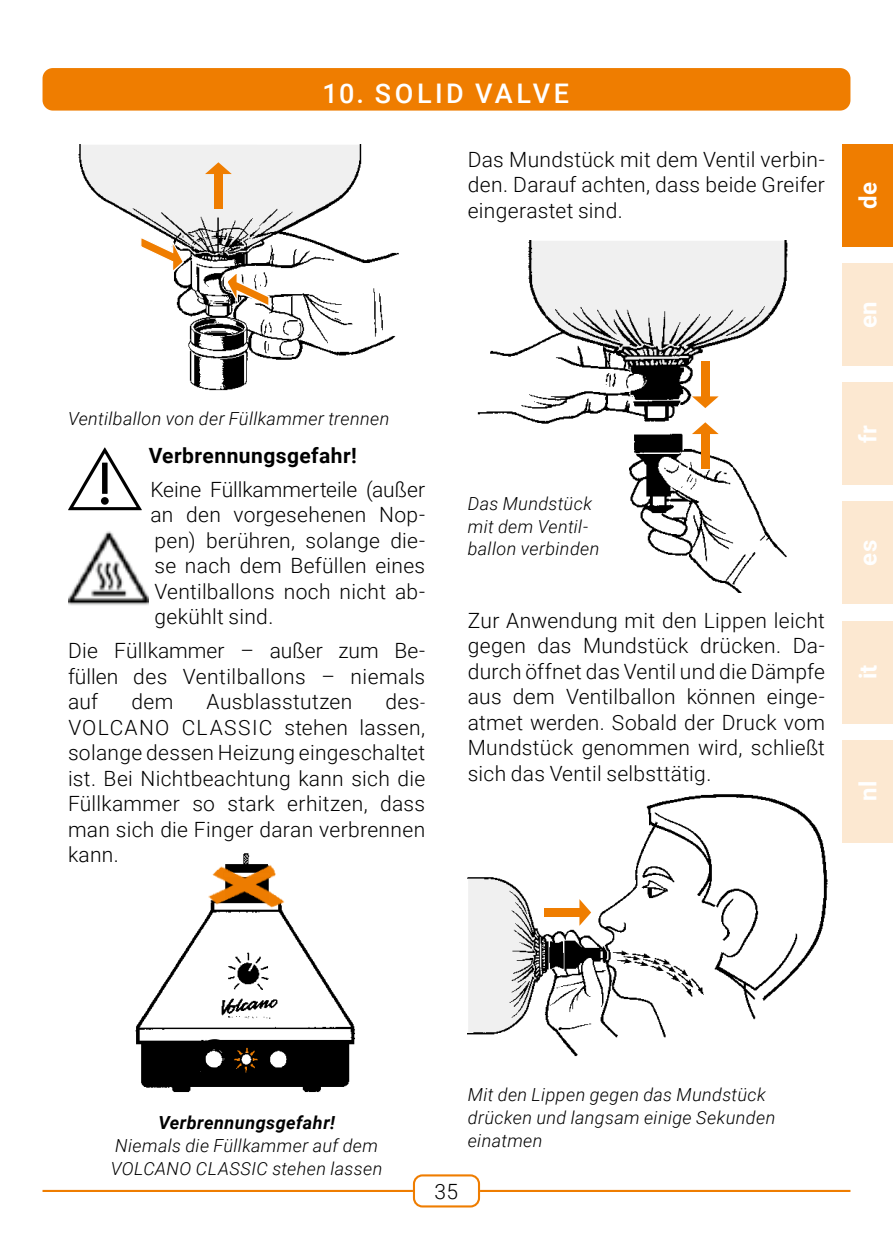
<style>
.page{position:relative;width:893px;height:1259px;background:#fff}
.page>*{position:absolute;margin:0;border:0;box-sizing:border-box;transform-origin:0 0}
.t1{font:500 27px "Roboto";letter-spacing:.13em;color:#fff}
.t2{font:700 24px "Roboto";letter-spacing:.015em;color:#fff}
.t3{font:300 21px/25.5px "Roboto";letter-spacing:.015em;color:#000;text-align:justify}
.t4{font:700 21px "Roboto";letter-spacing:.02em;color:#000}
.t5{font:italic 300 18px/22.8px "Roboto";letter-spacing:.02em;color:#000}
.t6{font:italic 700 18px "Roboto";letter-spacing:.025em;color:#000}
.s1{font-style:italic;font-size:18px}
</style>
<div class="page">
<div style="left:413px;top:1174px;width:67px;height:33px;border:2px solid #ef7d00;border-radius:9px"></div>
<hr style="left:43px;top:1190px;width:370px;height:2px;background:#ef7d00">
<hr style="left:480px;top:1190px;width:370px;height:2px;background:#ef7d00">
<div style="left:43px;top:68px;width:807px;height:43px;background:#ef7d00;border-radius:10px"></div>
<img style="left:468px;top:794px;width:360px;height:263px">
<svg style="left:579px;top:899px;width:12px;height:27px"></svg>
<div style="left:544px;top:908px;width:37px;height:8px;background:#ef7d00"></div>
<img style="left:477px;top:241px;width:311px;height:351px">
<svg style="left:692px;top:396px;width:27px;height:12px"></svg>
<div style="left:701px;top:361px;width:8px;height:37px;background:#ef7d00"></div>
<svg style="left:692px;top:422px;width:27px;height:12px"></svg>
<div style="left:701px;top:432px;width:8px;height:37px;background:#ef7d00"></div>
<img style="left:135px;top:853px;width:220px;height:239px">
<svg style="left:195px;top:1039px;width:64px;height:38px;background:#2c2925"></svg>
<img style="left:207px;top:862px;width:79px;height:49px">
<svg style="left:68px;top:447px;width:74px;height:63px"></svg>
<div style="left:101px;top:497px;width:8px;height:8px;background:#000;border-radius:50%"></div>
<img style="left:78px;top:145px;width:321px;height:246px">
<svg style="left:80px;top:145px;width:283px;height:176px"></svg>
<img style="left:68px;top:531px;width:80px;height:74px">
<svg style="left:842px;top:144px;width:51px;height:1px"></svg>
<svg style="left:842px;top:263px;width:51px;height:1px"></svg>
<svg style="left:842px;top:382px;width:51px;height:1px"></svg>
<svg style="left:842px;top:501px;width:51px;height:1px"></svg>
<div style="left:840px;top:619px;width:53px;height:106px;background:linear-gradient(to right,#fce8d1,#fce8d1)"></div>
<div style="left:840px;top:738px;width:53px;height:106px;background:linear-gradient(to right,#fce8d1,#fce8d1)"></div>
<div style="left:842px;top:145px;width:51px;height:102px;background:#ef7d00"></div>
<div style="left:842px;top:264px;width:51px;height:102px;background:#fce8d1"></div>
<div style="left:842px;top:383px;width:51px;height:102px;background:#fce8d1"></div>
<div style="left:842px;top:502px;width:51px;height:102px;background:#fce8d1"></div>
<div style="left:842px;top:621px;width:51px;height:102px;background:#fce8d1"></div>
<div style="left:842px;top:740px;width:51px;height:102px;background:#fce8d1"></div>
<p class="t1" style="left:322px;top:74px;width:248px">10. SOLID VALVE</p>
<p class="t3" style="left:468px;top:146px;width:359px">Das Mundstück mit dem Ventil verbin&shy;den. Darauf achten, dass beide Greifer eingerastet sind.</p>
<p class="t5" style="left:68px;top:406px;width:323px">Ventilballon von der Füllkammer trennen</p>
<p class="t4" style="left:149px;top:440px;width:210px">Verbrennungsgefahr!</p>
<p class="t3" style="left:150px;top:475px;width:276px">Keine Füllkammerteile (außer an den vorgesehenen Nop&shy;pen) berühren, solange die&shy;se nach dem Befüllen eines Ventilballons noch nicht ab&shy;gekühlt sind.</p>
<p class="t3" style="left:68px;top:637px;width:359px">Die Füllkammer – außer zum Be&shy;füllen des Ventilballons – niemals auf</p>
<p class="t3" style="left:68px;top:688px;width:359px;text-indent:318px">des<span class="s1">-</span>VOLCANO CLASSIC stehen lassen, solange dessen Heizung eingeschaltet ist. Bei Nichtbeachtung kann sich die Füllkammer so stark erhitzen, dass man sich die Finger daran verbrennen kann.</p>
<p class="t3" style="left:131px;top:688px;width:43px">dem</p>
<p class="t3" style="left:207px;top:688px;width:147px">Ausblasstutzen</p>
<p class="t5" style="left:468px;top:491px;width:133px">Das Mundstück mit dem Ventil&shy;ballon verbinden</p>
<p class="t3" style="left:468px;top:606px;width:359px">Zur Anwendung mit den Lippen leicht gegen das Mundstück drücken. Da&shy;durch öffnet das Ventil und die Dämpfe aus dem Ventilballon können einge&shy;atmet werden. Sobald der Druck vom Mundstück genommen wird, schließt sich das Ventil selbsttätig.</p>
<p class="t2" style="left:851px;top:209px;width:28px;rotate:-90deg">de</p>
<p class="t2" style="left:851px;top:328px;width:28px;rotate:-90deg">en</p>
<p class="t2" style="left:851px;top:443px;width:19px;rotate:-90deg">fr</p>
<p class="t2" style="left:851px;top:566px;width:27px;rotate:-90deg">es</p>
<p class="t2" style="left:851px;top:679px;width:16px;rotate:-90deg">it</p>
<p class="t2" style="left:851px;top:801px;width:22px;rotate:-90deg">nl</p>
<p class="t6" style="left:158px;top:1110px;width:178px">Verbrennungsgefahr!</p>
<p class="t5" style="left:111px;top:1133px;width:273px">Niemals die Füllkammer auf dem<br>VOLCANO CLASSIC stehen lassen</p>
<p class="t5" style="left:468px;top:1082px;width:309px">Mit den Lippen gegen das Mundstück drücken und langsam einige Sekunden einatmen</p>
<p class="t3" style="left:434px;top:1178px;width:25px">35</p>
</div>
